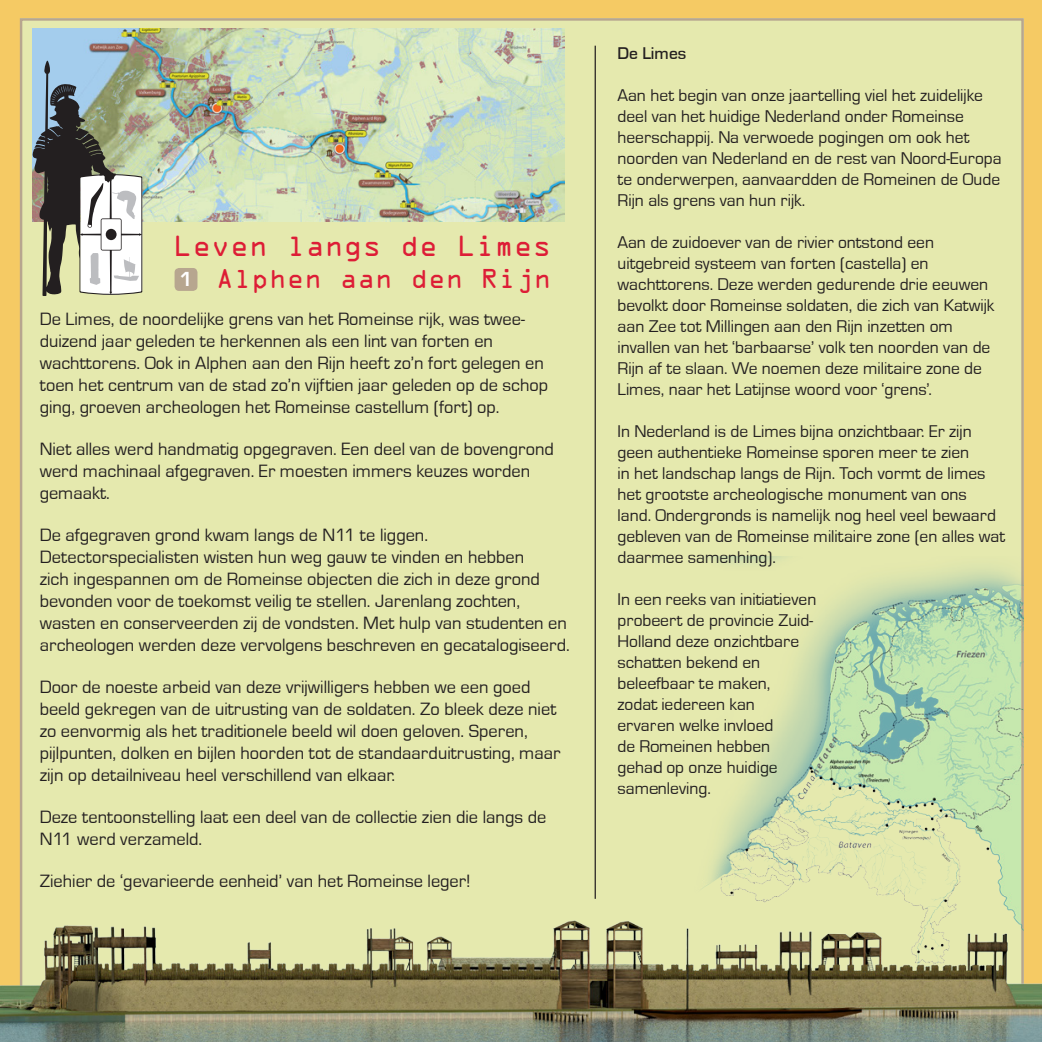
<style>
.page{position:relative;width:1042px;height:1042px;background:#f5ca64}
.page>*{position:absolute;margin:0;border:0;box-sizing:border-box;transform-origin:0 0}
.t1{font:26.25px "OCRA Std";color:#dd1d36}
.t2{font:24.5px "OCRA Std";color:#dd1d36}
.t3{font:18.38px/22.1px "Eurostile Becker";color:#231f20}
.t4{font:17.5px/21px "Eurostile Becker";color:#231f20}
.t5{font:17.5px "Eurostile Becker Med";color:#231f20}
.s1{font-family:"Eurostile";font-weight:700;font-size:21px;color:#fff}
</style>
<div class="page">
<div style="left:20px;top:18px;width:1004px;height:1024px;background:#e5e9ae"></div>
<img style="left:33px;top:28px;width:532px;height:193px">
<svg style="left:33px;top:61px;width:109px;height:235px;background:#969c93"></svg>
<img style="left:655px;top:556px;width:369px;height:352px">
<div style="left:175px;top:268px;width:22px;height:23px;background:#b7a68f;border-radius:5px"></div>
<hr style="left:594px;top:46px;width:2px;height:853px;background:#231f20">
<img style="left:0;top:908px;width:1042px;height:134px">
<h1 class="t1" style="left:173px;top:234px;width:380px">Leven langs de Limes</h1>
<h2 class="t2" style="left:179px;top:268px;width:373px"><span class="s1">1</span> Alphen aan den Rijn</h2>
<p class="t3" style="left:40px;top:308px;width:510px">De Limes, de noordelijke grens van het Romeinse rijk, was twee&shy;duizend jaar geleden te herkennen als een lint van forten en wachttorens. Ook in Alphen aan den Rijn heeft zo’n fort gelegen en toen het centrum van de stad zo’n vijftien jaar geleden op de schop ging, groeven archeologen het Romeinse castellum (fort) op.</p>
<p class="t3" style="left:40px;top:438px;width:516px">Niet alles werd handmatig opgegraven. Een deel van de bovengrond werd machinaal afgegraven. Er moesten immers keuzes worden gemaakt.</p>
<p class="t3" style="left:40px;top:524px;width:531px">De afgegraven grond kwam langs de N11 te liggen.<br>Detectorspecialisten wisten hun weg gauw te vinden en hebben<br>zich ingespannen om de Romeinse objecten die zich in deze grond bevonden voor de toekomst veilig te stellen. Jarenlang zochten, wasten en conserveerden zij de vondsten. Met hulp van studenten en archeologen werden deze vervolgens beschreven en gecatalogiseerd.</p>
<p class="t3" style="left:40px;top:676px;width:522px">Door de noeste arbeid van deze vrijwilligers hebben we een goed beeld gekregen van de uitrusting van de soldaten. Zo bleek deze niet zo eenvormig als het traditionele beeld wil doen geloven. Speren, pijlpunten, dolken en bijlen hoorden tot de standaarduitrusting, maar zijn op detailniveau heel verschillend van elkaar.</p>
<p class="t3" style="left:40px;top:806px;width:508px">Deze tentoonstelling laat een deel van de collectie zien die langs de<br>N11 werd verzameld.</p>
<p class="t3" style="left:40px;top:870px;width:432px">Ziehier de ‘gevarieerde eenheid’ van het Romeinse leger!</p>
<p class="t5" style="left:617px;top:44px;width:70px">De Limes</p>
<p class="t4" style="left:617px;top:85px;width:386px">Aan het begin van onze jaartelling viel het zuidelijke deel van het huidige Nederland onder Romeinse heerschappij. Na verwoede pogingen om ook het noorden van Nederland en de rest van Noord-Europa te onderwerpen, aanvaardden de Romeinen de Oude Rijn als grens van hun rijk.</p>
<p class="t4" style="left:617px;top:232px;width:378px">Aan de zuidoever van de rivier ontstond een uitgebreid systeem van forten (castella) en wachttorens. Deze werden gedurende drie eeuwen bevolkt door Romeinse soldaten, die zich van Katwijk aan Zee tot Millingen aan den Rijn inzetten om invallen van het ‘barbaarse’ volk ten noorden van de Rijn af te slaan. We noemen deze militaire zone de Limes, naar het Latijnse woord voor ‘grens’.</p>
<p class="t4" style="left:617px;top:421px;width:389px">In Nederland is de Limes bijna onzichtbaar. Er zijn geen authentieke Romeinse sporen meer te zien<br>in het landschap langs de Rijn. Toch vormt de limes het grootste archeologische monument van ons<br>land. Ondergronds is namelijk nog heel veel bewaard gebleven van de Romeinse militaire zone (en alles wat daarmee samenhing).</p>
<p class="t4" style="left:617px;top:589px;width:200px">In een reeks van initiatieven probeert de provincie Zuid-<br>Holland deze onzichtbare schatten bekend en beleefbaar te maken,<br>zodat iedereen kan ervaren welke invloed<br>de Romeinen hebben gehad op onze huidige samenleving.</p>
</div>
